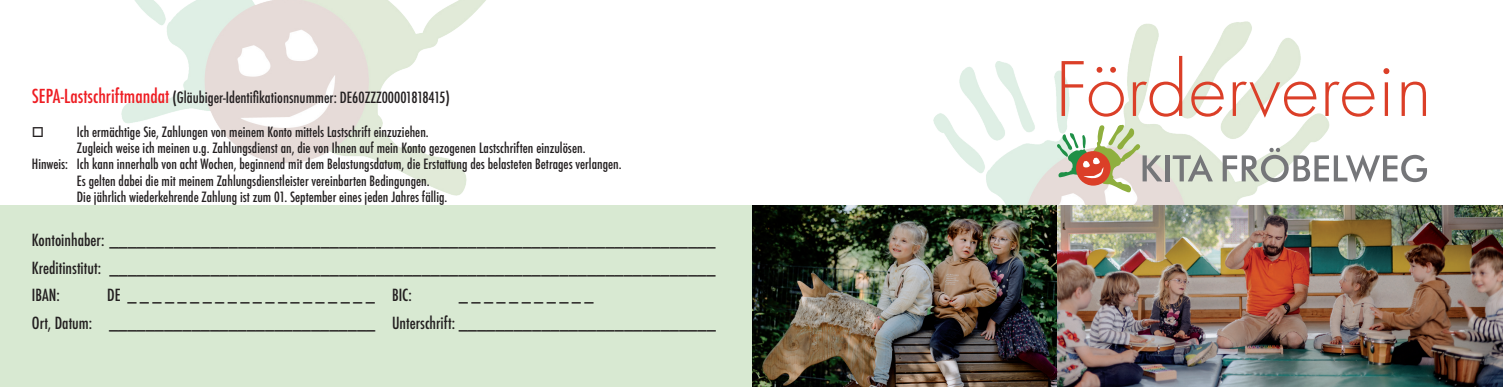
<style>
.page{position:relative;width:1503px;height:387px;background:#fff}
.page>*{position:absolute;margin:0;border:0;box-sizing:border-box;transform-origin:0 0}
.t1{font:500 condensed 16.25px/27.5px "Futura";color:#231f20;text-align:justify}
.t2{font:500 condensed 15px "Futura";color:#231f20}
.t3{font:500 condensed 13.75px "Futura";color:#231f20}
.s1{font-size:18.75px;color:#ee1d23}
</style>
<div class="page">
<img style="left:121px;top:0;width:365px;height:196px">
<img style="left:842px;top:21px;width:570px;height:185px">
<img style="left:1056px;top:206px;width:446px;height:180px">
<img style="left:751px;top:206px;width:305px;height:180px">
<svg style="left:1061px;top:61px;width:62px;height:55px"></svg>
<svg style="left:1132px;top:56px;width:50px;height:60px"></svg>
<svg style="left:1191px;top:81px;width:32px;height:35px"></svg>
<svg style="left:1232px;top:81px;width:84px;height:37px"></svg>
<svg style="left:1325px;top:81px;width:49px;height:35px"></svg>
<svg style="left:1383px;top:68px;width:6px;height:48px"></svg>
<svg style="left:1401px;top:81px;width:24px;height:35px"></svg>
<svg style="left:1056px;top:124px;width:106px;height:69px"></svg>
<hr style="left:1165px;top:155px;width:4px;height:26px;background:#757679">
<svg style="left:1172px;top:154px;width:40px;height:27px"></svg>
<svg style="left:1222px;top:148px;width:204px;height:34px"></svg>
<div style="left:0;top:206px;width:751px;height:180px;background:#d8e9d2"></div>
<p class="t2" style="left:32px;top:87px;width:419px"><span class="s1">SEPA-Lastschriftmandat</span> (Gläubiger-Identifikationsnummer: DE60ZZZ00001818415)</p>
<p class="t3" style="left:32px;top:123px;width:398px">□ Ich ermächtige Sie, Zahlungen von meinem Konto mittels Lastschrift einzuziehen.</p>
<p class="t3" style="left:77px;top:139px;width:510px">Zugleich weise ich meinen u.g. Zahlungsdienst an, die von Ihnen auf mein Konto gezogenen Lastschriften einzulösen.</p>
<p class="t3" style="left:32px;top:155px;width:591px">Hinweis: Ich kann innerhalb von acht Wochen, beginnend mit dem Belastungsdatum, die Erstattung des belasteten Betrages verlangen.</p>
<p class="t3" style="left:77px;top:171px;width:354px">Es gelten dabei die mit meinem Zahlungsdienstleister vereinbarten Bedingungen.</p>
<p class="t3" style="left:77px;top:188px;width:372px">Die jährlich wiederkehrende Zahlung ist zum 01. September eines jeden Jahres fällig.</p>
<p class="t1" style="left:32px;top:226px;width:685px">Kontoinhaber: __________________________________________________________________ Kreditinstitut: __________________________________________________________________ IBAN:</p>
<p class="t1" style="left:107px;top:281px;width:306px">DE _ _ _ _ _ _ _ _ _ _ _ _ _ _ _ _ _ _ _ _ BIC:</p>
<p class="t1" style="left:32px;top:281px;width:685px;text-indent:427px">_ _ _ _ _ _ _ _ _ _ _<br>Ort, Datum: _____________________________ Unterschrift: ____________________________</p>
</div>
